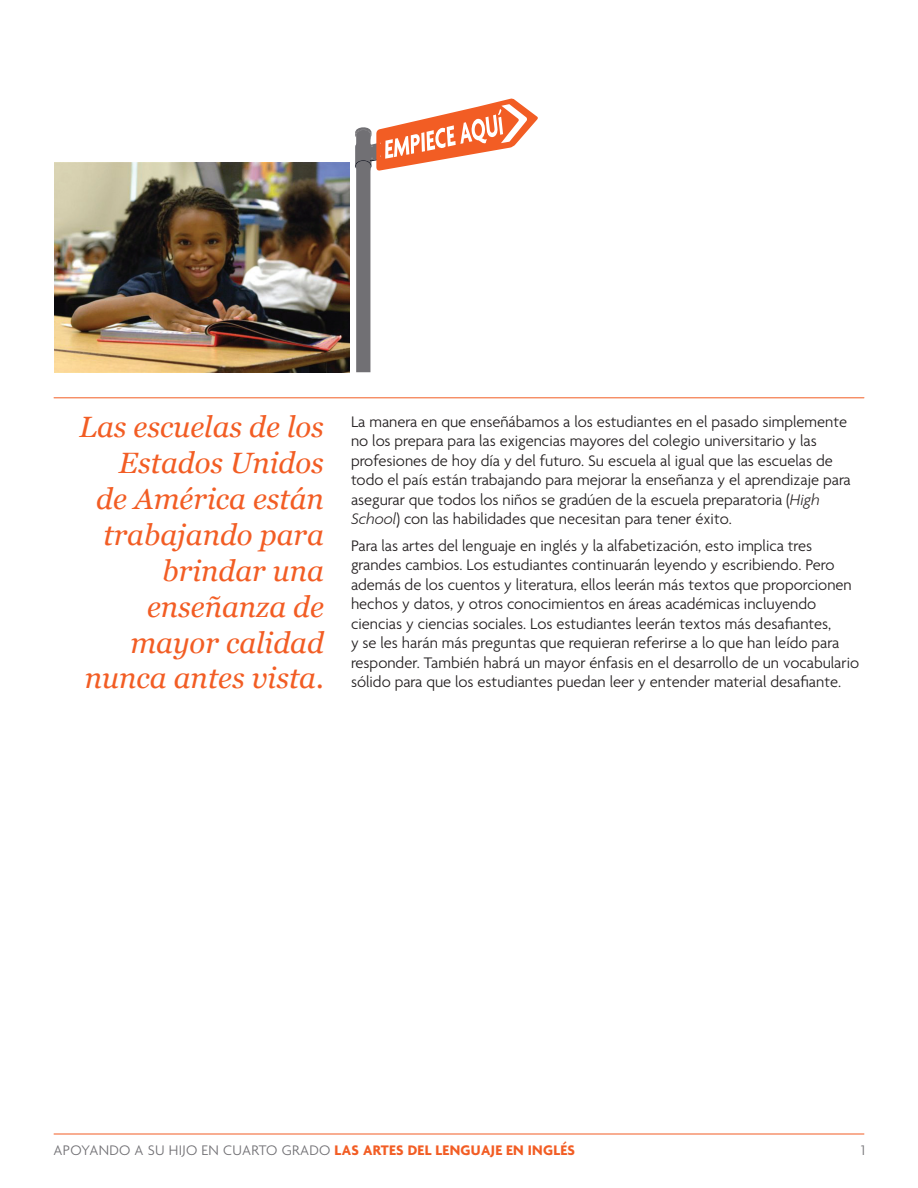
<style>
.page{position:relative;width:918px;height:1188px;background:#fff}
.page>*{position:absolute;margin:0;border:0;box-sizing:border-box;transform-origin:0 0}
.Call_Out_Copy{font:italic 29.4px/35.8px "Georgia";color:#f25d24;text-align:right}
.Body_Copy{font:300 16.5px/19.5px "Agenda";color:#231f20}
.t1{font:300 15px "Agenda";letter-spacing:.02em;color:#717074}
.s1{font-style:italic}
.s2{font-weight:700;color:#f25d24}
</style>
<div class="page">
<hr style="left:54px;top:397px;width:810px;height:1px;background:#f25d24">
<hr style="left:54px;top:1134px;width:810px;height:1px;background:#f25d24">
<img style="left:54px;top:162px;width:295px;height:211px">
<svg style="left:355px;top:98px;width:183px;height:274px"></svg>
<p class="Call_Out_Copy" style="left:79px;top:410px;width:246px">Las escuelas de los<br>Estados Unidos<br>de América están trabajando para brindar una enseñanza de mayor calidad nunca antes vista.</p>
<p class="Body_Copy" style="left:351px;top:413px;width:501px">La manera en que enseñábamos a los estudiantes en el pasado simplemente no los prepara para las exigencias mayores del colegio universitario y las profesiones de hoy día y del futuro. Su escuela al igual que las escuelas de todo el país están trabajando para mejorar la enseñanza y el aprendizaje para asegurar que todos los niños se gradúen de la escuela preparatoria (<span class="s1">High School</span>) con las habilidades que necesitan para tener éxito.</p>
<p class="Body_Copy" style="left:351px;top:537px;width:510px">Para las artes del lenguaje en inglés y la alfabetización, esto implica tres grandes cambios. Los estudiantes continuarán leyendo y escribiendo. Pero además de los cuentos y literatura, ellos leerán más textos que proporcionen hechos y datos, y otros conocimientos en áreas académicas incluyendo ciencias y ciencias sociales. Los estudiantes leerán textos más desafiantes,<br>y se les harán más preguntas que requieran referirse a lo que han leído para responder. También habrá un mayor énfasis en el desarrollo de un vocabulario sólido para que los estudiantes puedan leer y entender material desafiante.</p>
<p class="t1" style="left:54px;top:1142px;width:523px">APOYANDO A SU HIJO EN CUARTO GRADO <span class="s2">LAS ARTES DEL LENGUAJE EN INGLÉS</span></p>
<p class="t1" style="left:861px;top:1142px;width:5px">1</p>
</div>
